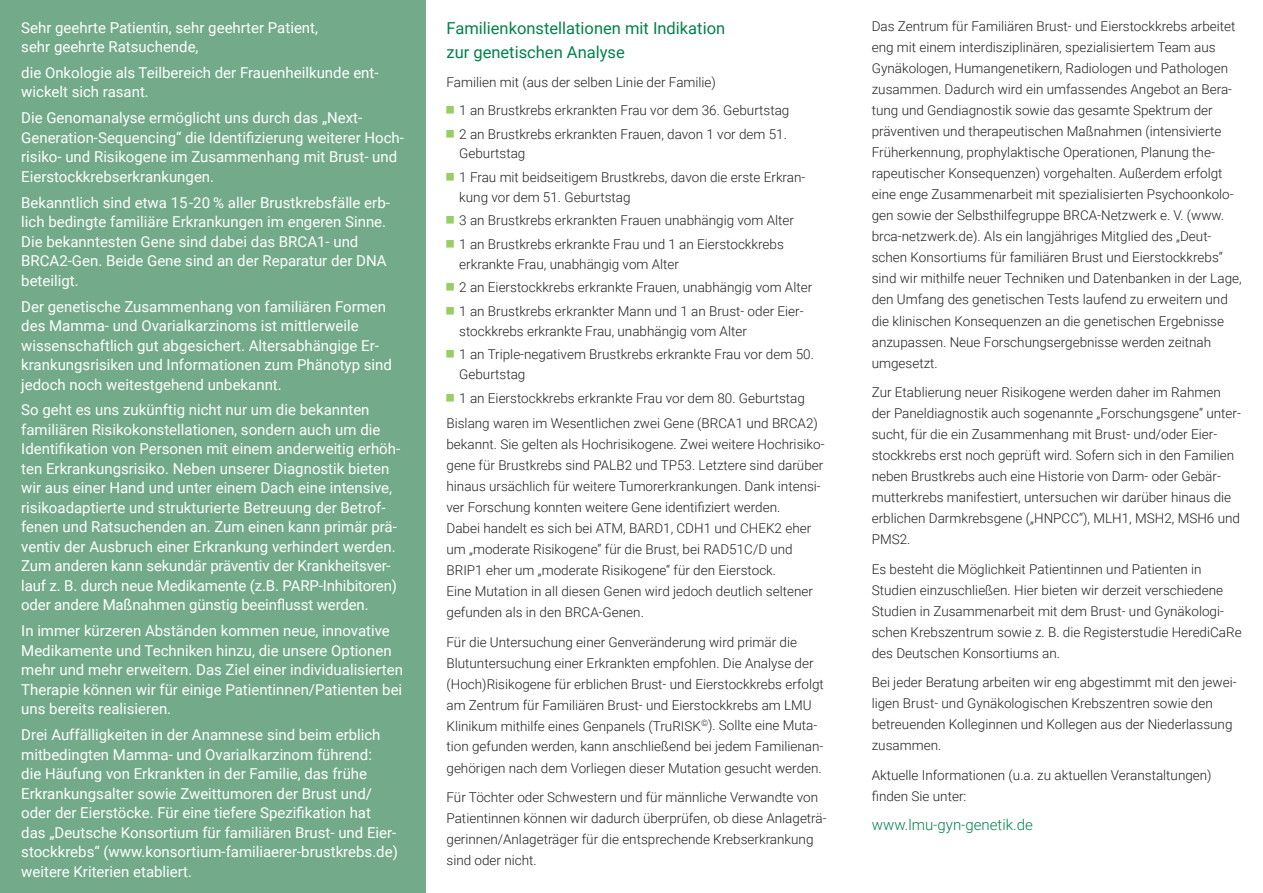
<style>
.page{position:relative;width:1263px;height:893px;background:#fff}
.page>*{position:absolute;margin:0;border:0;box-sizing:border-box;transform-origin:0 0}
.t1{font:16.5px/24px "Roboto";color:#01824a}
.t2{font:15px/19.5px "Roboto";color:#fff}
.t3{font:300 15px "Roboto";color:#01824a}
.t4{font:300 13.5px/21px "Roboto";color:#231f20}
</style>
<div class="page">
<div style="left:0;top:0;width:425px;height:893px;background:#73ab8a"></div>
<p class="t2" style="left:21px;top:17px;width:298px">Sehr geehrte Patientin, sehr geehrter Patient, sehr geehrte Ratsuchende,</p>
<p class="t2" style="left:21px;top:62px;width:359px">die Onkologie als Teilbereich der Frauenheilkunde ent&shy;wickelt sich rasant.</p>
<p class="t2" style="left:21px;top:108px;width:384px">Die Genomanalyse ermöglicht uns durch das „Next-Generation-Sequencing“ die Identifizierung weiterer Hoch&shy;risiko- und Risikogene im Zusammenhang mit Brust- und Eierstockkrebserkrankungen.</p>
<p class="t2" style="left:21px;top:192px;width:370px">Bekanntlich sind etwa 15 -20 % aller Brustkrebsfälle erb&shy;lich bedingte familiäre Erkrankungen im engeren Sinne.<br>Die bekanntesten Gene sind dabei das BRCA1- und BRCA2-Gen. Beide Gene sind an der Reparatur der DNA beteiligt.</p>
<p class="t2" style="left:21px;top:296px;width:372px">Der genetische Zusammenhang von familiären Formen des Mamma- und Ovarialkarzinoms ist mittlerweile wissenschaftlich gut abgesichert. Altersabhängige Er&shy;krankungsrisiken und Informationen zum Phänotyp sind jedoch noch weitestgehend unbekannt.</p>
<p class="t2" style="left:21px;top:400px;width:380px">So geht es uns zukünftig nicht nur um die bekannten familiären Risikokonstellationen, sondern auch um die Identifikation von Personen mit einem anderweitig erhöh&shy;ten Erkrankungsrisiko. Neben unserer Diagnostik bieten wir aus einer Hand und unter einem Dach eine intensive, risikoadaptierte und strukturierte Betreuung der Betrof&shy;fenen und Ratsuchenden an. Zum einen kann primär prä&shy;ventiv der Ausbruch einer Erkrankung verhindert werden.<br>Zum anderen kann sekundär präventiv der Krankheitsver&shy;lauf z. B. durch neue Medikamente (z.B. PARP-Inhibitoren) oder andere Maßnahmen günstig beeinflusst werden.</p>
<p class="t2" style="left:21px;top:621px;width:383px">In immer kürzeren Abständen kommen neue, innovative Medikamente und Techniken hinzu, die unsere Optionen mehr und mehr erweitern. Das Ziel einer individualisierten Therapie können wir für einige Patientinnen/Patienten bei uns bereits realisieren.</p>
<p class="t2" style="left:21px;top:724px;width:378px">Drei Auffälligkeiten in der Anamnese sind beim erblich mitbedingten Mamma- und Ovarialkarzinom führend:<br>die Häufung von Erkrankten in der Familie, das frühe Erkrankungsalter sowie Zweittumoren der Brust und/ oder der Eierstöcke. Für eine tiefere Spezifikation hat das „Deutsche Konsortium für familiären Brust- und Eier&shy;stockkrebs“ (www.konsortium-familiaerer-brustkrebs.de) weitere Kriterien etabliert.</p>
<p class="t1" style="left:446px;top:15px;width:280px">Familienkonstellationen mit Indikation zur genetischen Analyse</p>
<p class="t4" style="left:459px;top:68px;width:332px;line-height:28px;text-indent:-13px">Familien mit (aus der selben Linie der Familie)<br>1 an Brustkrebs erkrankten Frau vor dem 36. Geburtstag</p>
<p class="t4" style="left:459px;top:124px;width:329px;line-height:19.5px">2 an Brustkrebs erkrankten Frauen, davon 1 vor dem 51.<br>Geburtstag</p>
<p class="t4" style="left:459px;top:167px;width:348px;line-height:19.5px">1 Frau mit beidseitigem Brustkrebs, davon die erste Erkran&shy;kung vor dem 51. Geburtstag</p>
<p class="t4" style="left:459px;top:208px;width:336px;line-height:23.7px">3 an Brustkrebs erkrankten Frauen unabhängig vom Alter<br>1 an Brustkrebs erkrankte Frau und 1 an Eierstockkrebs</p>
<p class="t4" style="left:459px;top:251px;width:354px;line-height:23.7px">erkrankte Frau, unabhängig vom Alter<br>2 an Eierstockkrebs erkrankte Frauen, unabhängig vom Alter<br>1 an Brustkrebs erkrankter Mann und 1 an Brust- oder Eier-</p>
<p class="t4" style="left:459px;top:319px;width:356px;line-height:23.7px">stockkrebs erkrankte Frau, unabhängig vom Alter<br>1 an Triple-negativem Brustkrebs erkrankte Frau vor dem 50.</p>
<p class="t4" style="left:459px;top:362px;width:347px;line-height:23.7px">Geburtstag<br>1 an Eierstockkrebs erkrankte Frau vor dem 80. Geburtstag</p>
<p class="t4" style="left:446px;top:412px;width:380px">Bislang waren im Wesentlichen zwei Gene (BRCA1 und BRCA2) bekannt. Sie gelten als Hochrisikogene. Zwei weitere Hochrisiko&shy;gene für Brustkrebs sind PALB2 und TP53. Letztere sind darüber hinaus ursächlich für weitere Tumorerkrankungen. Dank intensi&shy;ver Forschung konnten weitere Gene identifiziert werden.<br>Dabei handelt es sich bei ATM, BARD1, CDH1 und CHEK2 eher um „moderate Risikogene“ für die Brust, bei RAD51C/D und BRIP1 eher um „moderate Risikogene“ für den Eierstock.<br>Eine Mutation in all diesen Genen wird jedoch deutlich seltener gefunden als in den BRCA-Genen.</p>
<p class="t4" style="left:446px;top:631px;width:379px">Für die Untersuchung einer Genveränderung wird primär die Blutuntersuchung einer Erkrankten empfohlen. Die Analyse der (Hoch)Risikogene für erblichen Brust- und Eierstockkrebs erfolgt am Zentrum für Familiären Brust- und Eierstockkrebs am LMU Klinikum mithilfe eines Genpanels (TruRISK<sup>©</sup>). Sollte eine Muta&shy;tion gefunden werden, kann anschließend bei jedem Familienan&shy;gehörigen nach dem Vorliegen dieser Mutation gesucht werden.</p>
<p class="t4" style="left:446px;top:786px;width:382px">Für Töchter oder Schwestern und für männliche Verwandte von Patientinnen können wir dadurch überprüfen, ob diese Anlageträ&shy;gerinnen/Anlageträger für die entsprechende Krebserkrankung sind oder nicht.</p>
<p class="t4" style="left:872px;top:16px;width:371px">Das Zentrum für Familiären Brust- und Eierstockkrebs arbeitet eng mit einem interdisziplinären, spezialisiertem Team aus Gynäkologen, Humangenetikern, Radiologen und Pathologen zusammen. Dadurch wird ein umfassendes Angebot an Bera&shy;tung und Gendiagnostik sowie das gesamte Spektrum der präventiven und therapeutischen Maßnahmen (intensivierte Früherkennung, prophylaktische Operationen, Planung the&shy;rapeutischer Konsequenzen) vorgehalten. Außerdem erfolgt eine enge Zusammenarbeit mit spezialisierten Psychoonkolo&shy;gen sowie der Selbsthilfegruppe BRCA-Netzwerk e. V. (www. brca-netzwerk.de). Als ein langjähriges Mitglied des „Deut&shy;schen Konsortiums für familiären Brust und Eierstockkrebs“ sind wir mithilfe neuer Techniken und Datenbanken in der Lage, den Umfang des genetischen Tests laufend zu erweitern und die klinischen Konsequenzen an die genetischen Ergebnisse anzupassen. Neue Forschungsergebnisse werden zeitnah umgesetzt.</p>
<p class="t4" style="left:872px;top:381px;width:371px">Zur Etablierung neuer Risikogene werden daher im Rahmen der Paneldiagnostik auch sogenannte „Forschungsgene“ unter&shy;sucht, für die ein Zusammenhang mit Brust- und/oder Eier&shy;stockkrebs erst noch geprüft wird. Sofern sich in den Familien neben Brustkrebs auch eine Historie von Darm- oder Gebär&shy;mutterkrebs manifestiert, untersuchen wir darüber hinaus die erblichen Darmkrebsgene („HNPCC“), MLH1, MSH2, MSH6 und PMS2.</p>
<p class="t4" style="left:872px;top:558px;width:371px">Es besteht die Möglichkeit Patientinnen und Patienten in Studien einzuschließen. Hier bieten wir derzeit verschiedene Studien in Zusammenarbeit mit dem Brust- und Gynäkologi&shy;schen Krebszentrum sowie z. B. die Registerstudie HerediCaRe des Deutschen Konsortiums an.</p>
<p class="t4" style="left:872px;top:671px;width:366px">Bei jeder Beratung arbeiten wir eng abgestimmt mit den jewei&shy;ligen Brust- und Gynäkologischen Krebszentren sowie den betreuenden Kolleginnen und Kollegen aus der Niederlassung zusammen.</p>
<p class="t4" style="left:872px;top:764px;width:341px">Aktuelle Informationen (u.a. zu aktuellen Veranstaltungen) finden Sie unter:</p>
<p class="t3" style="left:872px;top:814px;width:163px">www.lmu-gyn-genetik.de</p>
</div>
